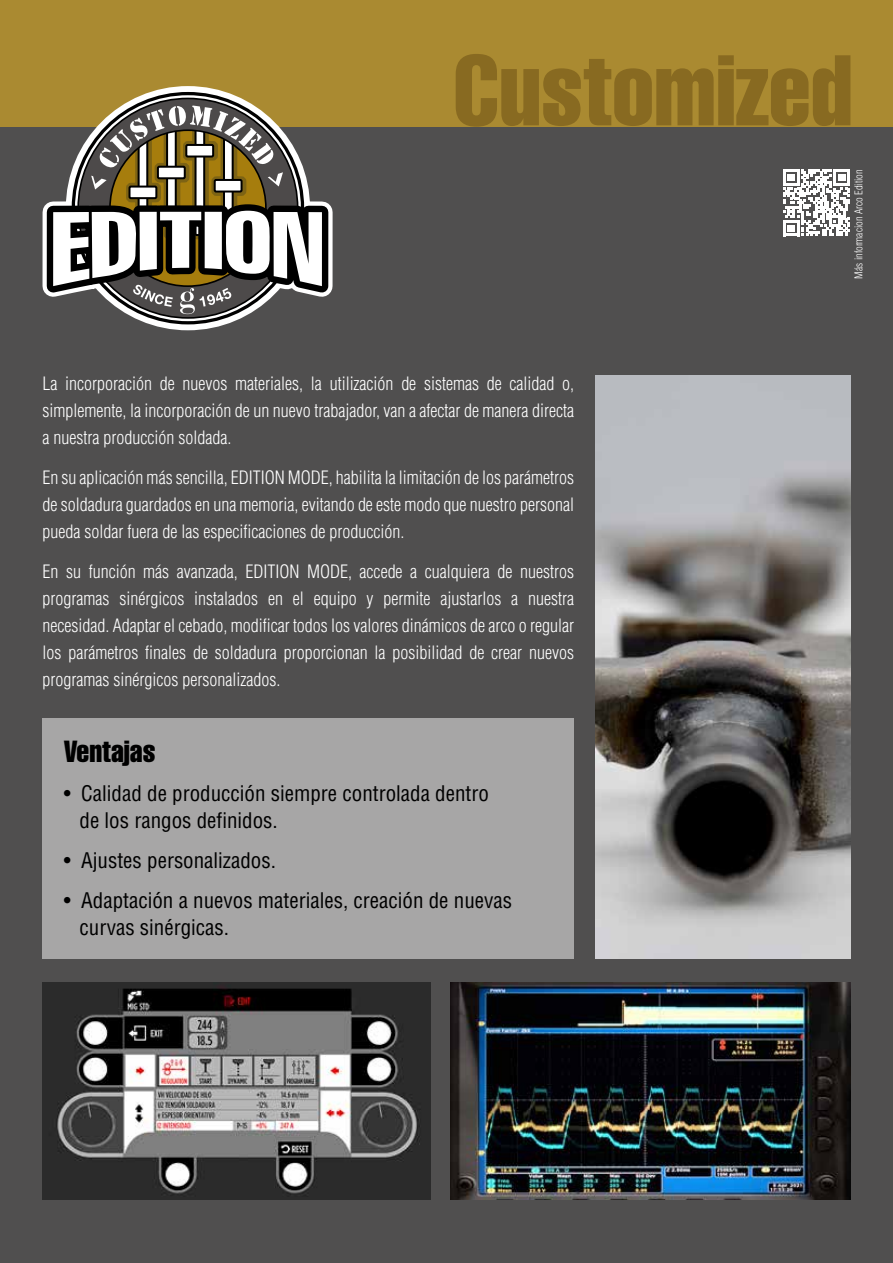
<style>
.page{position:relative;width:893px;height:1263px;background:#504f4f}
.page>*{position:absolute;margin:0;border:0;box-sizing:border-box;transform-origin:0 0}
.t1{font:extra-condensed 98.4px "Helvetica";color:#886a21}
.t2{font:extra-condensed 30px "Helvetica";color:#000}
.t3{font:condensed 21px/27px "Helvetica";color:#000}
.t4{font:300 condensed 18px/27px "Helvetica";color:#fff;text-align:justify}
.t5{font:300 condensed 10.5px "Helvetica";color:#fff}
</style>
<div class="page">
<div style="left:0;top:0;width:893px;height:126px;background:#aa8a31"></div>
<div style="left:43px;top:718px;width:531px;height:241px;background:#a7a6a6"></div>
<svg style="left:783px;top:169px;width:67px;height:67px"></svg>
<img style="left:43px;top:982px;width:388px;height:217px">
<img style="left:595px;top:376px;width:255px;height:583px">
<img style="left:451px;top:982px;width:399px;height:217px">
<svg style="left:32px;top:86px;width:311px;height:41px"></svg>
<svg style="left:40px;top:110px;width:295px;height:221px"></svg>
<svg style="left:53px;top:106px;width:269px;height:208px"></svg>
<h1 class="t1" style="left:453px;top:28px;width:401px">Customized</h1>
<p class="t4" style="left:43px;top:370px;width:533px">La incorporación de nuevos materiales, la utilización de sistemas de calidad o, simplemente, la incorporación de un nuevo trabajador, van a afectar de manera directa a nuestra producción soldada.</p>
<p class="t4" style="left:43px;top:464px;width:533px">En su aplicación más sencilla, EDITION MODE, habilita la limitación de los parámetros de soldadura guardados en una memoria, evitando de este modo que nuestro personal pueda soldar fuera de las especificaciones de producción.</p>
<p class="t4" style="left:43px;top:558px;width:533px">En su función más avanzada, EDITION MODE, accede a cualquiera de nuestros programas sinérgicos instalados en el equipo y permite ajustarlos a nuestra necesidad. Adaptar el cebado, modificar todos los valores dinámicos de arco o regular los parámetros finales de soldadura proporcionan la posibilidad de crear nuevos programas sinérgicos personalizados.</p>
<h2 class="t2" style="left:64px;top:732px;width:93px">Ventajas</h2>
<p class="t3" style="left:80px;top:780px;width:411px;text-indent:-16px">• Calidad de producción siempre controlada dentro de los rangos definidos.</p>
<p class="t3" style="left:64px;top:847px;width:214px">• Ajustes personalizados.</p>
<p class="t3" style="left:80px;top:886px;width:434px;text-indent:-16px">• Adaptación a nuevos materiales, creación de nuevas curvas sinérgicas.</p>
<p class="t5" style="left:852px;top:278px;width:111px;rotate:-90deg">Más informacion Arco Edition</p>
</div>
